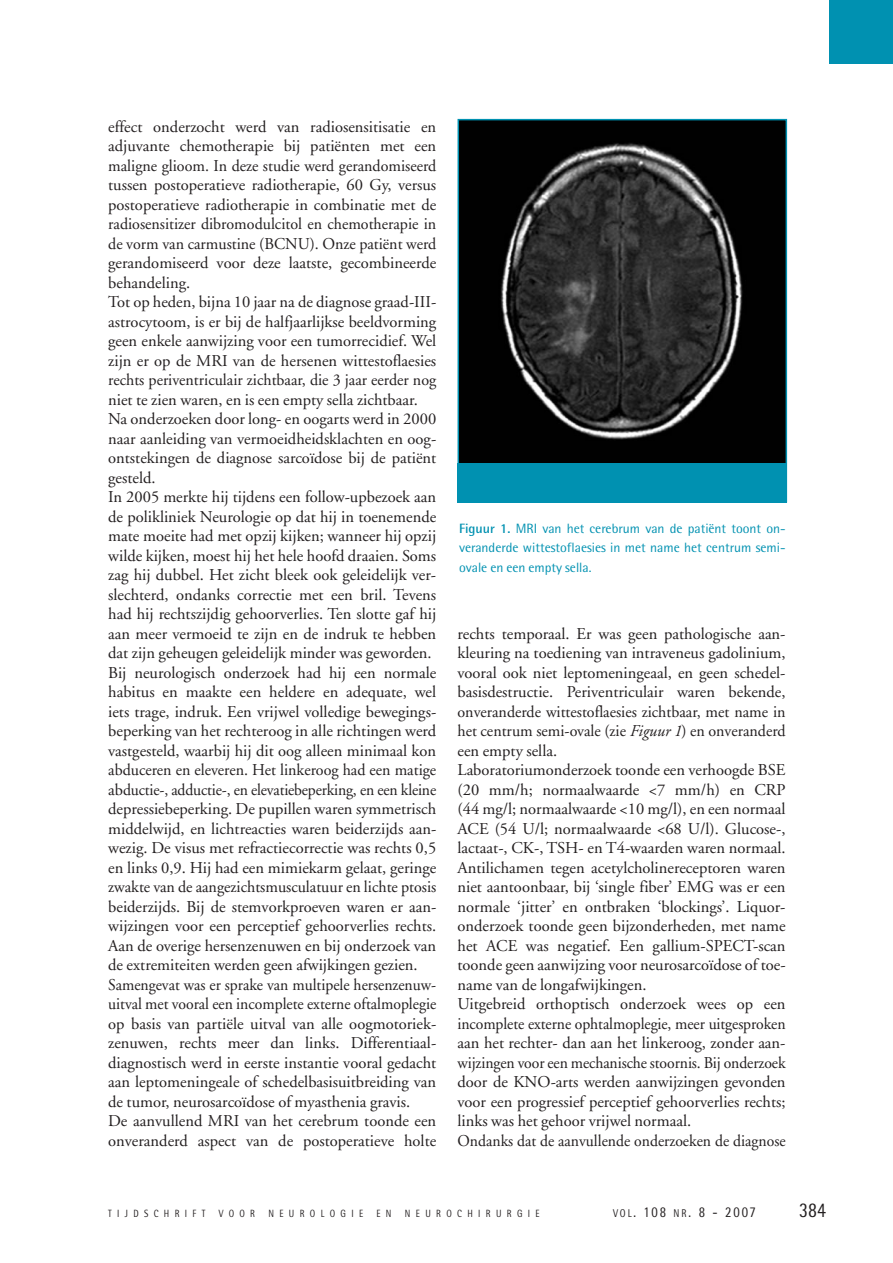
<style>
.page{position:relative;width:893px;height:1263px;background:#fff}
.page>*{position:absolute;margin:0;border:0;box-sizing:border-box;transform-origin:0 0}
.t1{font:21px "Rotis Semi Sans";color:#231f20;scale:.85 1}
.t2{font:16.5px/19.5px "Adobe Garamond";color:#231f20}
.t3{font:15px "Rotis Semi Sans";letter-spacing:.15em;color:#231f20;scale:.85 1}
.t4{font:13.5px/19.5px "Rotis Semi Sans";color:#0091b1;text-align:justify}
.t5{font:10.5px "Rotis Semi Sans";letter-spacing:.6em;color:#231f20;scale:.85 1}
.s1{font-weight:700}
.s2{font-style:italic}
.s3{font-size:11.25px}
</style>
<div class="page">
<div style="left:830px;top:0;width:63px;height:64px;background:#0091b1"></div>
<img style="left:461px;top:122px;width:323px;height:341px">
<div style="left:458px;top:119px;width:329px;height:383px;border:2px solid #0091b1"></div>
<div style="left:458px;top:463px;width:329px;height:39px;background:#0091b1"></div>
<p class="t2" style="left:108px;top:118px;width:330px">effect onderzocht werd van radiosensitisatie en adjuvante chemotherapie bij patiënten met een maligne glioom. In deze studie werd gerandomiseerd tussen postoperatieve radiotherapie, 60 Gy, versus postoperatieve radiotherapie in combinatie met de radiosensitizer dibromodulcitol en chemotherapie in de vorm van carmustine (BCNU). Onze patiënt werd gerandomiseerd voor deze laatste, gecombineerde behandeling.<br>Tot op heden, bijna 10 jaar na de diagnose graad-III&shy;astrocytoom, is er bij de halfjaarlijkse beeldvorming geen enkele aanwijzing voor een tumorrecidief. Wel zijn er op de MRI van de hersenen wittestoflaesies rechts periventriculair zichtbaar, die 3 jaar eerder nog niet te zien waren, en is een empty sella zichtbaar.<br>Na onderzoeken door long- en oogarts werd in 2000 naar aanleiding van vermoeidheidsklachten en oog&shy;ontstekingen de diagnose sarcoïdose bij de patiënt gesteld.<br>In 2005 merkte hij tijdens een follow-upbezoek aan de polikliniek Neurologie op dat hij in toenemende mate moeite had met opzij kijken; wanneer hij opzij wilde kijken, moest hij het hele hoofd draaien. Soms zag hij dubbel. Het zicht bleek ook geleidelijk ver&shy;slechterd, ondanks correctie met een bril. Tevens had hij rechtszijdig gehoorverlies. Ten slotte gaf hij aan meer vermoeid te zijn en de indruk te hebben dat zijn geheugen geleidelijk minder was geworden.<br>Bij neurologisch onderzoek had hij een normale habitus en maakte een heldere en adequate, wel iets trage, indruk. Een vrijwel volledige bewegings&shy;beperking van het rechteroog in alle richtingen werd vastgesteld, waarbij hij dit oog alleen minimaal kon abduceren en eleveren. Het linkeroog had een matige abductie-, adductie-, en elevatiebeperking, en een kleine depressiebeperking. De pupillen waren symmetrisch middelwijd, en lichtreacties waren beiderzijds aan&shy;wezig. De visus met refractiecorrectie was rechts 0,5 en links 0,9. Hij had een mimiekarm gelaat, geringe zwakte van de aangezichtsmusculatuur en lichte ptosis beiderzijds. Bij de stemvorkproeven waren er aan&shy;wijzingen voor een perceptief gehoorverlies rechts.<br>Aan de overige hersenzenuwen en bij onderzoek van de extremiteiten werden geen afwijkingen gezien.<br>Samengevat was er sprake van multipele hersenzenuw&shy;uitval met vooral een incomplete externe oftalmoplegie op basis van partiële uitval van alle oogmotoriek&shy;zenuwen, rechts meer dan links. Differentiaal&shy;diagnostisch werd in eerste instantie vooral gedacht aan leptomeningeale of schedelbasisuitbreiding van de tumor, neurosarcoïdose of myasthenia gravis.<br>De aanvullend MRI van het cerebrum toonde een onveranderd aspect van de postoperatieve holte</p>
<p class="t4" style="left:459px;top:520px;width:328px"><span class="s1">Figuur 1.</span> MRI van het cerebrum van de patiënt toont on&shy;veranderde wittestoflaesies in met name het centrum semi&shy;ovale en een empty sella.</p>
<p class="t2" style="left:457px;top:625px;width:330px">rechts temporaal. Er was geen pathologische aan&shy;kleuring na toediening van intraveneus gadolinium, vooral ook niet leptomeningeaal, en geen schedel&shy;basisdestructie. Periventriculair waren bekende, onveranderde wittestoflaesies zichtbaar, met name in het centrum semi-ovale (zie <span class="s2">Figuur 1</span>) en onveranderd een empty sella.<br>Laboratoriumonderzoek toonde een verhoogde BSE (20 mm/h; normaalwaarde &lt;7 mm/h) en CRP (44 mg/l; normaalwaarde &lt;10 mg/l), en een normaal ACE (54 U/l; normaalwaarde &lt;68 U/l). Glucose-, lactaat-, CK-, TSH- en T4-waarden waren normaal.<br>Antilichamen tegen acetylcholinereceptoren waren niet aantoonbaar, bij ‘single fiber’ EMG was er een normale ‘jitter’ en ontbraken ‘blockings’. Liquor&shy;onderzoek toonde geen bijzonderheden, met name het ACE was negatief. Een gallium-SPECT-scan toonde geen aanwijzing voor neurosarcoïdose of toe&shy;name van de longafwijkingen.<br>Uitgebreid orthoptisch onderzoek wees op een incomplete externe ophtalmoplegie, meer uitgesproken aan het rechter- dan aan het linkeroog, zonder aan&shy;wijzingen voor een mechanische stoornis. Bij onderzoek door de KNO-arts werden aanwijzingen gevonden voor een progressief perceptief gehoorverlies rechts; links was het gehoor vrijwel normaal.<br>Ondanks dat de aanvullende onderzoeken de diagnose</p>
<p class="t5" style="left:108px;top:1210px;width:116px">TIJDSCHRIFT</p>
<p class="t5" style="left:219px;top:1210px;width:44px">VOOR</p>
<p class="t5" style="left:268px;top:1210px;width:113px">NEUROLOGIE</p>
<p class="t5" style="left:376px;top:1210px;width:19px">E N</p>
<p class="t5" style="left:405px;top:1210px;width:160px">NEUROCHIRURGIE</p>
<p class="t3" style="left:613px;top:1207px;width:169px"><span class="s3">VOL</span>. 108 <span class="s3">NR</span>. 8 - 2007</p>
<p class="t1" style="left:799px;top:1202px;width:33px">384</p>
</div>
